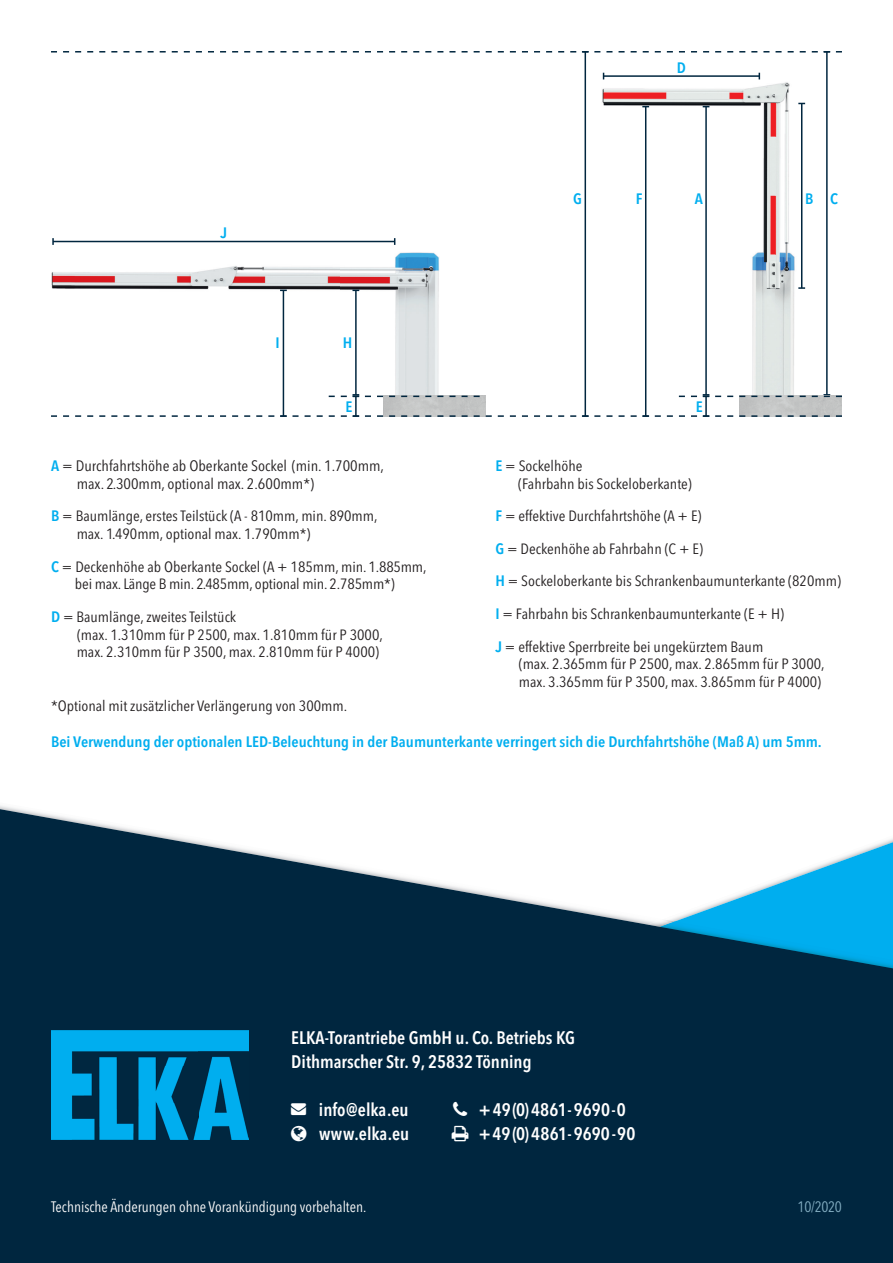
<style>
.page{position:relative;width:893px;height:1263px;background:#fff}
.page>*{position:absolute;margin:0;border:0;box-sizing:border-box;transform-origin:0 0}
.t1{font:600 condensed 18px/24px "Avenir Next LT Pro";color:#fff}
.t2{font:600 condensed 15px "Avenir Next LT Pro";color:#00aeef;scale:1.07 1}
.t3{font:condensed 15px/18px "Avenir Next LT Pro";color:#231f20;scale:1.07 1}
.t4{font:condensed 15px "Avenir Next LT Pro";color:#fff}
.t5{font:condensed 15px "Avenir Next LT Pro";letter-spacing:-.02em;color:#85afc3}
.t6{font:condensed 14.85px/17.7px "Avenir Next LT Pro";color:#231f20;scale:1.07 1}
.s1{font-weight:600;color:#00aeef}
.s2{font-weight:600;font-size:15px;color:#00aeef}
</style>
<div class="page">
<svg style="left:0;top:809px;width:893px;height:454px;fill:#00263f"></svg>
<div style="left:799px;top:1201px;width:42px;height:11px;background:#00263f"></div>
<img style="left:51px;top:1030px;width:197px;height:109px">
<img style="left:51px;top:53px;width:755px;height:362px">
<hr style="left:705px;top:107px;width:2px;height:288px;background:#00263f">
<hr style="left:826px;top:52px;width:2px;height:343px;background:#00263f">
<hr style="left:801px;top:103px;width:1px;height:185px;background:#00263f">
<svg style="left:798px;top:287px;width:7px;height:2px"></svg>
<img style="left:383px;top:396px;width:103px;height:19px">
<img style="left:739px;top:397px;width:103px;height:18px">
<hr style="left:585px;top:52px;width:1px;height:364px;background:#00263f">
<svg style="left:51px;top:51px;width:791px;height:2px"></svg>
<hr style="left:645px;top:107px;width:1px;height:309px;background:#00263f">
<hr style="left:705px;top:396px;width:2px;height:20px;background:#00263f">
<svg style="left:679px;top:394px;width:163px;height:3px"></svg>
<hr style="left:604px;top:75px;width:155px;height:2px;background:#00263f">
<hr style="left:355px;top:290px;width:2px;height:105px;background:#00263f">
<hr style="left:283px;top:290px;width:1px;height:126px;background:#00263f">
<hr style="left:355px;top:396px;width:2px;height:20px;background:#00263f">
<svg style="left:51px;top:415px;width:791px;height:2px"></svg>
<hr style="left:53px;top:241px;width:342px;height:1px;background:#00263f">
<svg style="left:52px;top:238px;width:2px;height:7px"></svg>
<svg style="left:329px;top:394px;width:151px;height:3px"></svg>
<svg style="left:291px;top:1103px;width:15px;height:12px"></svg>
<svg style="left:453px;top:1101px;width:14px;height:15px"></svg>
<svg style="left:291px;top:1126px;width:16px;height:16px"></svg>
<svg style="left:452px;top:1125px;width:17px;height:16px"></svg>
<p class="t2" style="left:221px;top:224px;width:8px">J</p>
<p class="t2" style="left:276px;top:334px;width:5px">I</p>
<p class="t2" style="left:343px;top:334px;width:10px">H</p>
<p class="t2" style="left:345px;top:397px;width:8px">E</p>
<p class="t3" style="left:77px;top:456px;width:289px;text-indent:-26px"><span class="s1">A</span> = Durchfahrtshöhe ab Oberkante Sockel (min. 1.700mm, max. 2.300mm, optional max. 2.600mm*)</p>
<p class="t6" style="left:77px;top:507px;width:283px;text-indent:-26px"><span class="s2">B</span> = Baumlänge, erstes Teilstück (A - 810mm, min. 890mm, max. 1.490mm, optional max. 1.790mm*)</p>
<p class="t6" style="left:51px;top:557px;width:352px;text-align:center"><span class="s2">C</span> = Deckenhöhe ab Oberkante Sockel (A + 185mm, min. 1.885mm, bei max. Länge B min. 2.485mm, optional min. 2.785mm*)</p>
<p class="t6" style="left:77px;top:608px;width:288px;text-indent:-26px"><span class="s2">D</span> = Baumlänge, zweites Teilstück<br>(max. 1.310mm für P 2500, max. 1.810mm für P 3000, max. 2.310mm für P 3500, max. 2.810mm für P 4000)</p>
<p class="t2" style="left:677px;top:58px;width:10px">D</p>
<p class="t2" style="left:573px;top:190px;width:10px">G</p>
<p class="t2" style="left:636px;top:190px;width:8px">F</p>
<p class="t2" style="left:695px;top:190px;width:9px">A</p>
<p class="t2" style="left:805px;top:190px;width:32px">B C</p>
<p class="t2" style="left:696px;top:397px;width:8px">E</p>
<p class="t6" style="left:518px;top:457px;width:164px;text-indent:-23px"><span class="s2">E</span> = Sockelhöhe<br>(Fahrbahn bis Sockeloberkante)</p>
<p class="t6" style="left:495px;top:500px;width:324px;line-height:32.5px"><span class="s2">F</span> = effektive Durchfahrtshöhe (A + E)<br><span class="s2">G</span> = Deckenhöhe ab Fahrbahn (C + E)<br><span class="s2">H</span> = Sockeloberkante bis Schrankenbaumunterkante (820mm)<br><span class="s2">I</span> = Fahrbahn bis Schrankenbaumunterkante (E + H)<br><span class="s2">J</span> = effektive Sperrbreite bei ungekürztem Baum</p>
<p class="t6" style="left:519px;top:655px;width:287px">(max. 2.365mm für P 2500, max. 2.865mm für P 3000, max. 3.365mm für P 3500, max. 3.865mm für P 4000)</p>
<p class="t6" style="left:51px;top:697px;width:278px">*Optional mit zusätzlicher Verlängerung von 300mm.</p>
<p class="t2" style="left:51px;top:732px;width:722px">Bei Verwendung der optionalen LED-Beleuchtung in der Baumunterkante verringert sich die Durchfahrtshöhe (Maß A) um 5mm.</p>
<p class="t1" style="left:291px;top:1026px;width:285px">ELKA-Torantriebe GmbH u. Co. Betriebs KG<br>Dithmarscher Str. 9, 25832 Tönning</p>
<p class="t1" style="left:319px;top:1097px;width:91px">info@elka.eu</p>
<p class="t1" style="left:479px;top:1097px;width:148px">+49(0)4861-9690-0</p>
<p class="t1" style="left:319px;top:1121px;width:92px">www.elka.eu</p>
<p class="t1" style="left:479px;top:1121px;width:158px">+49(0)4861-9690-90</p>
<p class="t4" style="left:51px;top:1198px;width:317px">Technische Änderungen ohne Vorankündigung vorbehalten.</p>
<p class="t5" style="left:798px;top:1198px;width:46px">10/2020</p>
</div>
